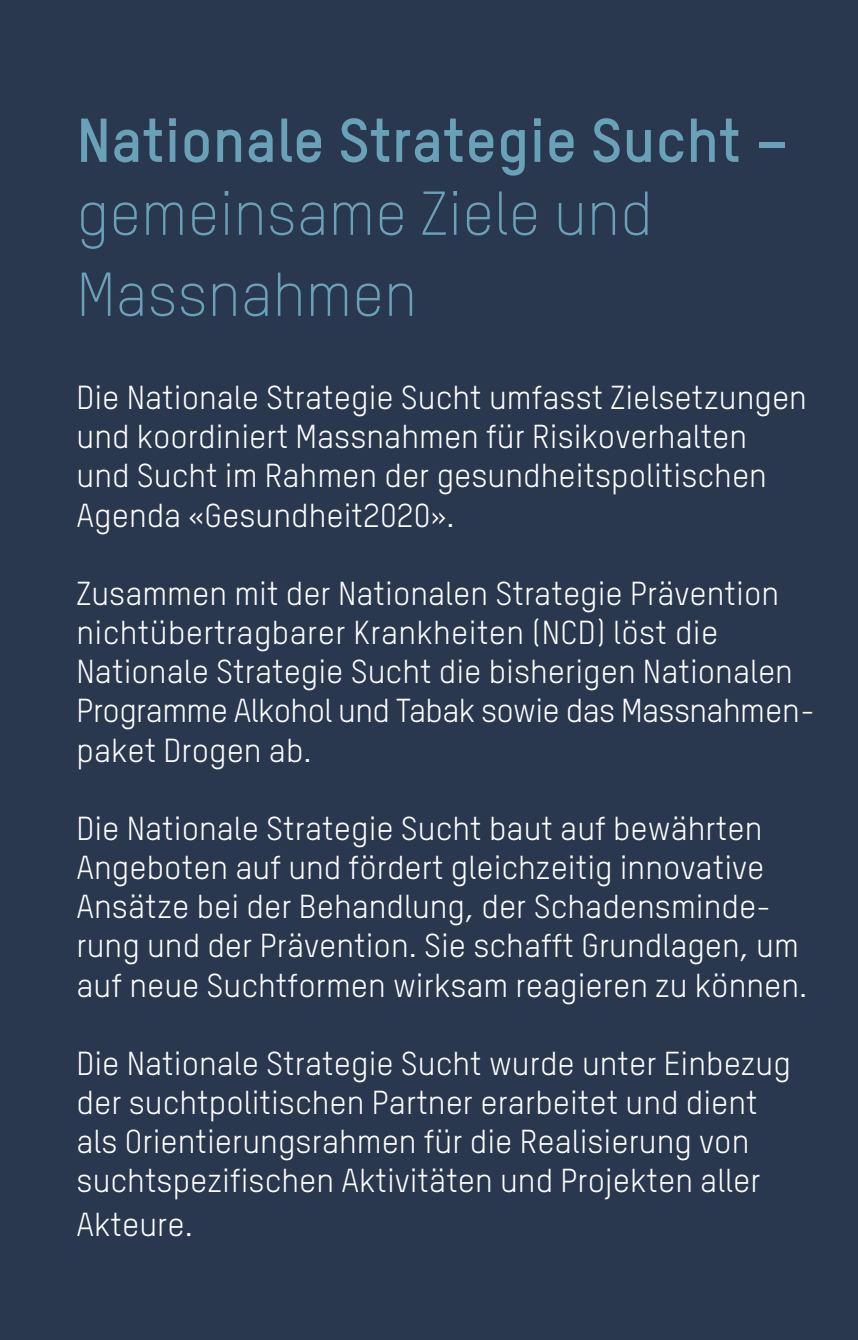
<style>
.page{position:relative;width:858px;height:1340px;background:#fff}
.page>*{position:absolute;margin:0;border:0;box-sizing:border-box;transform-origin:0 0}
.t1{font:300 60.75px/81px "TSTAR";color:#69a1b8}
.t2{font:700 60.75px "TSTAR";color:#69a1b8}
.t3{font:32.62px/39.1px "TSTAR";color:#fff}
</style>
<div class="page">
<div style="left:0;top:0;width:858px;height:1339px;background:#2a384f"></div>
<h1 class="t2" style="left:77px;top:102px;width:714px">Nationale Strategie Sucht –</h1>
<h1 class="t1" style="left:77px;top:173px;width:578px">gemeinsame Ziele und<br>Massnahmen</h1>
<p class="t3" style="left:77px;top:377px;width:732px">Die Nationale Strategie Sucht umfasst Zielsetzungen und koordiniert Massnahmen für Risikoverhalten und Sucht im Rahmen der gesundheitspolitischen Agenda «Gesundheit2020».</p>
<p class="t3" style="left:77px;top:573px;width:740px">Zusammen mit der Nationalen Strategie Prävention nichtübertragbarer Krankheiten (NCD) löst die Nationale Strategie Sucht die bisherigen Nationalen Programme Alkohol und Tabak sowie das Massnahmen&shy;paket Drogen ab.</p>
<p class="t3" style="left:77px;top:808px;width:732px">Die Nationale Strategie Sucht baut auf bewährten Angeboten auf und fördert gleichzeitig innovative Ansätze bei der Behandlung, der Schadensminde&shy;rung und der Prävention. Sie schafft Grundlagen, um auf neue Suchtformen wirksam reagieren zu können.</p>
<p class="t3" style="left:77px;top:1043px;width:716px">Die Nationale Strategie Sucht wurde unter Einbezug der suchtpolitischen Partner erarbeitet und dient als Orientierungsrahmen für die Realisierung von suchtspezifischen Aktivitäten und Projekten aller</p>
<p class="t3" style="left:77px;top:1204px;width:118px">Akteure.</p>
</div>
